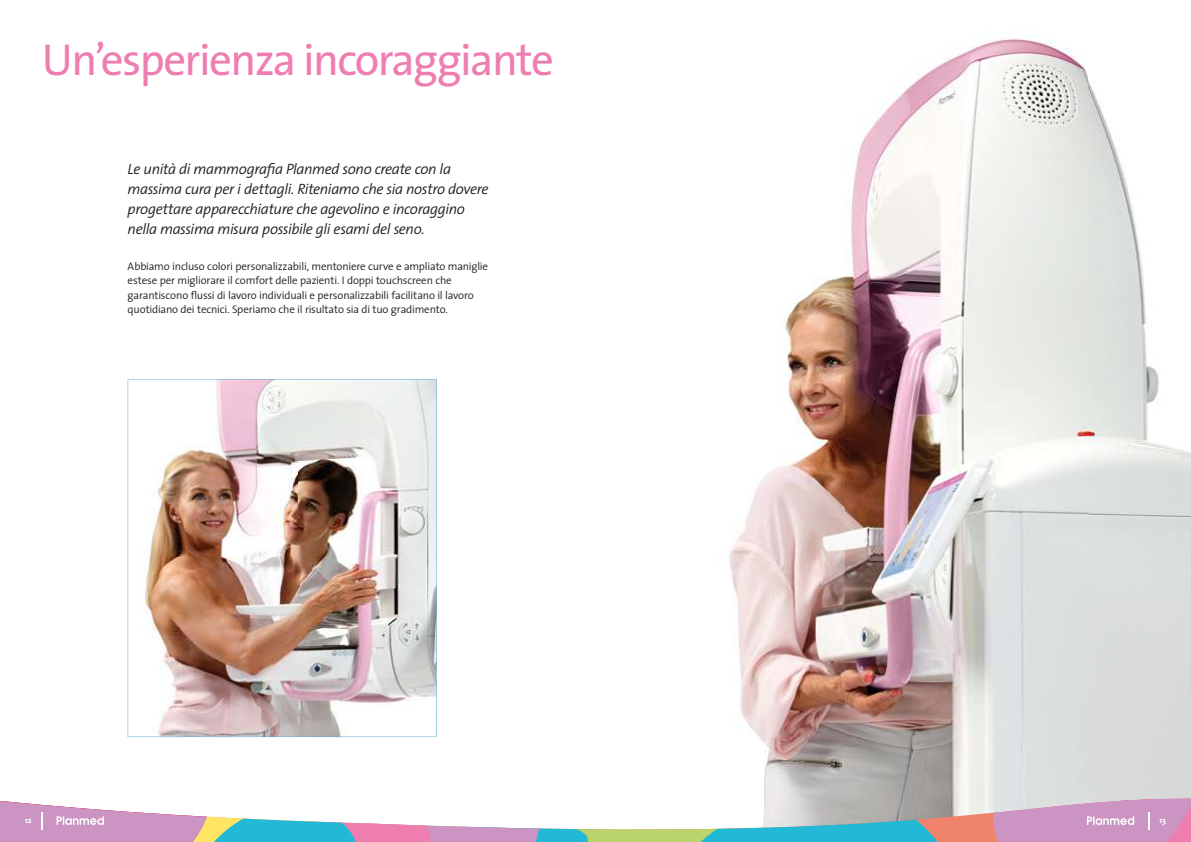
<style>
.page{position:relative;width:1191px;height:842px;background:#fff}
.page>*{position:absolute;margin:0;border:0;box-sizing:border-box;transform-origin:0 0}
.t1{font:45px "The Sans";letter-spacing:-.035em;color:#ef7eb0}
.t2{font:italic 300 15px/20px "The Sans";letter-spacing:-.03em;color:#1d1d1b}
.t3{font:300 11px/14.5px "The Sans";letter-spacing:-.015em;color:#1d1d1b}
.t4{font:8px "The Sans";color:#fff}
</style>
<div class="page">
<img style="left:729px;top:35px;width:462px;height:654px">
<img style="left:753px;top:689px;width:234px;height:153px">
<svg style="left:623px;top:689px;width:130px;height:153px"></svg>
<svg style="left:675px;top:785px;width:289px;height:57px"></svg>
<img style="left:128px;top:379px;width:308px;height:310px">
<svg style="left:0;top:689px;width:623px;height:153px"></svg>
<svg style="left:987px;top:689px;width:204px;height:153px;background:#d7cbd5"></svg>
<h1 class="t1" style="left:42px;top:42px;width:514px">Un’esperienza incoraggiante</h1>
<h2 class="t2" style="left:128px;top:160px;width:362px">Le unità di mammografia Planmed sono create con la massima cura per i dettagli. Riteniamo che sia nostro dovere progettare apparecchiature che agevolino e incoraggino nella massima misura possibile gli esami del seno.</h2>
<p class="t3" style="left:128px;top:260px;width:362px">Abbiamo incluso colori personalizzabili, mentoniere curve e ampliato maniglie estese per migliorare il comfort delle pazienti. I doppi touchscreen che garantiscono flussi di lavoro individuali e personalizzabili facilitano il lavoro quotidiano dei tecnici. Speriamo che il risultato sia di tuo gradimento.</p>
<p class="t4" style="left:25px;top:816px;width:8px">12</p>
<p class="t4" style="left:1159px;top:816px;width:8px">13</p>
</div>
